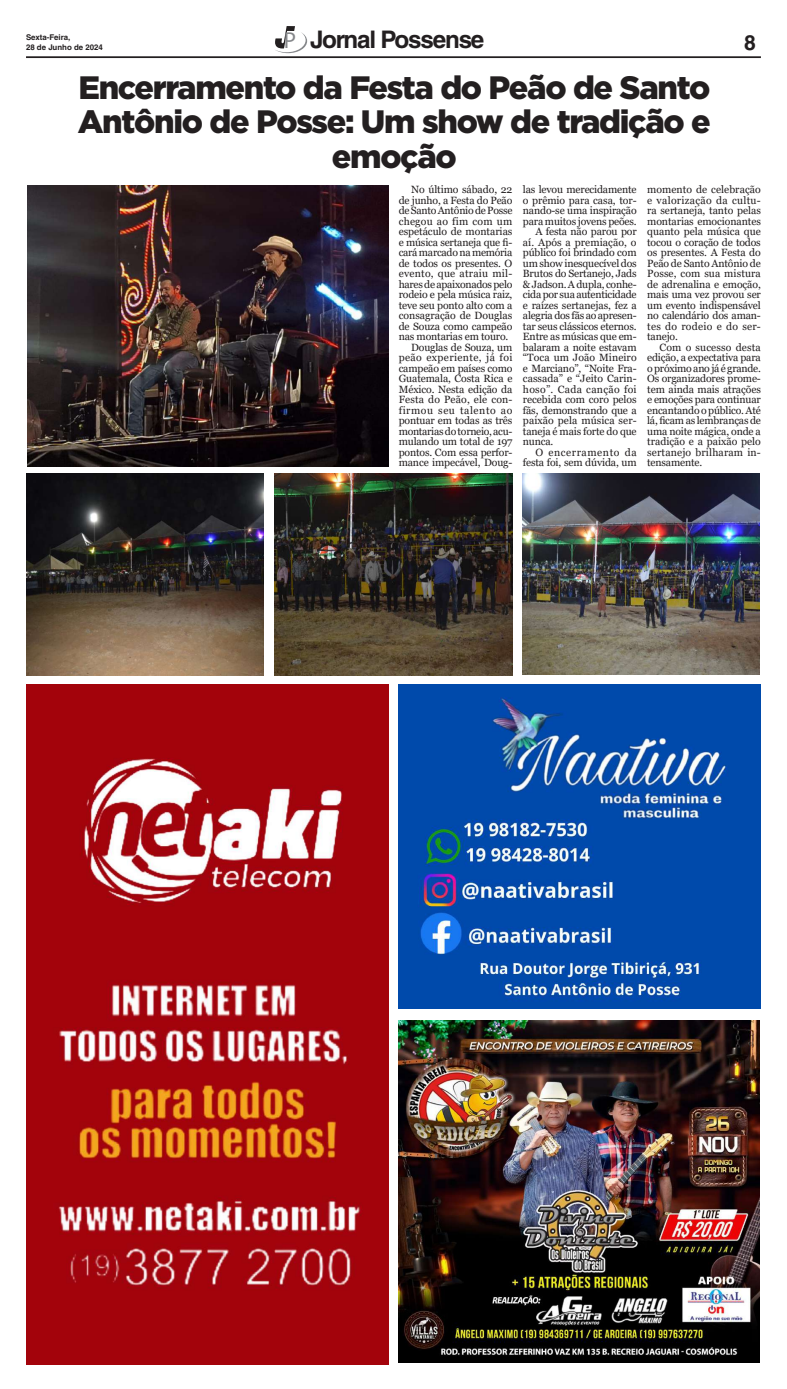
<style>
.page{position:relative;width:787px;height:1389px;background:#fff}
.page>*{position:absolute;margin:0;border:0;box-sizing:border-box;transform-origin:0 0}
.t1{font:900 32.38px/34.1px "Gotham";letter-spacing:-.04em;color:#231f20;text-align:center}
.t2{font:700 24.24px "Helvetica LT Std";letter-spacing:-.05em;color:#231f20}
.t3{font:700 21px "Helvetica LT Std";color:#231f20}
.t4{font:10.5px/10.5px "Georgia";letter-spacing:-.015em;color:#231f20;text-align:justify}
.t5{font:10.5px "Georgia";letter-spacing:.005em;color:#231f20}
.t6{font:10.5px "Georgia";letter-spacing:.02em;color:#231f20}
.t7{font:10.5px "Georgia";letter-spacing:.035em;color:#231f20}
.t8{font:10.5px "Georgia";letter-spacing:.015em;color:#231f20}
.t9{font:10.5px "Georgia";letter-spacing:.025em;color:#231f20}
.t10{font:10.5px "Georgia";letter-spacing:.05em;color:#231f20}
.t11{font:10.5px "Georgia";letter-spacing:.055em;color:#231f20}
.t12{font:700 7.88px/9.5px "Helvetica LT Std";color:#231f20}
.s1{font-family:"Myriad Pro";font-weight:400;font-size:23.01px;color:#86888b}
</style>
<div class="page">
<hr style="left:26px;top:56px;width:734px;height:2px;background:#231f20">
<svg style="left:275px;top:26px;width:32px;height:27px"></svg>
<img style="left:398px;top:685px;width:362px;height:323px">
<img style="left:398px;top:1020px;width:361px;height:343px">
<img style="left:26px;top:685px;width:362px;height:679px">
<img style="left:522px;top:474px;width:237px;height:200px">
<img style="left:26px;top:474px;width:238px;height:201px">
<img style="left:274px;top:474px;width:238px;height:202px">
<img style="left:27px;top:185px;width:361px;height:281px">
<p class="t12" style="left:26px;top:33px;width:78px">Sexta-Feira,<br>28 de Junho de 2024</p>
<h2 class="t2" style="left:283px;top:25px;width:202px"><span class="s1">P</span> Jornal Possense</h2>
<h3 class="t3" style="left:743px;top:30px;width:13px">8</h3>
<h1 class="t1" style="left:78px;top:70px;width:634px">Encerramento da Festa do Peão de Santo<br>Antônio de Posse: Um show de tradição e emoção</h1>
<p class="t4" style="left:411px;top:184px;width:103px">No último sábado, 22</p>
<p class="t4" style="left:398px;top:195px;width:115px">de junho, a Festa do Peão</p>
<p class="t4" style="left:398px;top:205px;width:115px">de Santo Antônio de Posse</p>
<p class="t6" style="left:398px;top:215px;width:115px">chegou ao fim com um</p>
<p class="t4" style="left:398px;top:226px;width:115px">espetáculo de montarias</p>
<p class="t4" style="left:398px;top:237px;width:115px">e música sertaneja que fi-</p>
<p class="t4" style="left:398px;top:247px;width:115px">cará marcado na memória</p>
<p class="t4" style="left:398px;top:258px;width:115px">de todos os presentes. O</p>
<p class="t6" style="left:398px;top:267px;width:115px">evento, que atraiu mil-</p>
<p class="t4" style="left:398px;top:279px;width:115px">hares de apaixonados pelo</p>
<p class="t4" style="left:398px;top:289px;width:115px">rodeio e pela música raiz,</p>
<p class="t4" style="left:398px;top:300px;width:115px">teve seu ponto alto com a</p>
<p class="t4" style="left:398px;top:310px;width:115px">consagração de Douglas</p>
<p class="t4" style="left:398px;top:321px;width:115px">de Souza como campeão</p>
<p class="t4" style="left:398px;top:331px;width:111px">nas montarias em touro.</p>
<p class="t4" style="left:411px;top:342px;width:103px">Douglas de Souza, um</p>
<p class="t7" style="left:398px;top:351px;width:115px">peão experiente, já foi</p>
<p class="t4" style="left:398px;top:363px;width:115px">campeão em países como</p>
<p class="t4" style="left:398px;top:373px;width:115px">Guatemala, Costa Rica e</p>
<p class="t4" style="left:398px;top:384px;width:115px">México. Nesta edição da</p>
<p class="t8" style="left:398px;top:393px;width:115px">Festa do Peão, ele con-</p>
<p class="t10" style="left:398px;top:404px;width:115px">firmou seu talento ao</p>
<p class="t4" style="left:398px;top:415px;width:115px">pontuar em todas as três</p>
<p class="t4" style="left:398px;top:426px;width:115px">montarias do torneio, acu-</p>
<p class="t4" style="left:398px;top:436px;width:115px">mulando um total de 197</p>
<p class="t4" style="left:398px;top:447px;width:115px">pontos. Com essa perfor-</p>
<p class="t4" style="left:398px;top:457px;width:115px">mance impecável, Doug-</p>
<p class="t4" style="left:522px;top:184px;width:115px">las levou merecidamente</p>
<p class="t4" style="left:522px;top:195px;width:115px">o prêmio para casa, tor-</p>
<p class="t4" style="left:522px;top:205px;width:115px">nando-se uma inspiração</p>
<p class="t4" style="left:522px;top:216px;width:115px">para muitos jovens peões.</p>
<p class="t4" style="left:535px;top:226px;width:103px">A festa não parou por</p>
<p class="t5" style="left:522px;top:236px;width:115px">aí. Após a premiação, o</p>
<p class="t4" style="left:522px;top:247px;width:115px">público foi brindado com</p>
<p class="t4" style="left:522px;top:258px;width:115px">um show inesquecível dos</p>
<p class="t4" style="left:522px;top:268px;width:115px">Brutos do Sertanejo, Jads</p>
<p class="t4" style="left:522px;top:279px;width:115px">&amp; Jadson. A dupla, conhe-</p>
<p class="t4" style="left:522px;top:289px;width:115px">cida por sua autenticidade</p>
<p class="t4" style="left:522px;top:300px;width:115px">e raízes sertanejas, fez a</p>
<p class="t4" style="left:522px;top:310px;width:115px">alegria dos fãs ao apresen-</p>
<p class="t4" style="left:522px;top:321px;width:115px">tar seus clássicos eternos.</p>
<p class="t4" style="left:522px;top:331px;width:115px">Entre as músicas que em-</p>
<p class="t4" style="left:522px;top:342px;width:115px">balaram a noite estavam</p>
<p class="t5" style="left:522px;top:351px;width:115px">“Toca um João Mineiro</p>
<p class="t4" style="left:522px;top:363px;width:115px">e Marciano”, “Noite Fra-</p>
<p class="t4" style="left:522px;top:373px;width:115px">cassada” e “Jeito Carin-</p>
<p class="t9" style="left:522px;top:383px;width:115px">hoso”. Cada canção foi</p>
<p class="t4" style="left:522px;top:394px;width:115px">recebida com coro pelos</p>
<p class="t4" style="left:522px;top:405px;width:115px">fãs, demonstrando que a</p>
<p class="t5" style="left:522px;top:414px;width:115px">paixão pela música ser-</p>
<p class="t4" style="left:522px;top:426px;width:115px">taneja é mais forte do que</p>
<p class="t4" style="left:522px;top:436px;width:32px">nunca.</p>
<p class="t11" style="left:535px;top:446px;width:103px">O encerramento da</p>
<p class="t4" style="left:522px;top:457px;width:115px">festa foi, sem dúvida, um</p>
<p class="t4" style="left:647px;top:184px;width:115px">momento de celebração e valorização da cultu&shy;ra sertaneja, tanto pelas montarias emocionantes quanto pela música que tocou o coração de todos os presentes. A Festa do Peão de Santo Antônio de Posse, com sua mistura de adrenalina e emoção, mais uma vez provou ser um evento indispensável no calendário dos aman&shy;tes do rodeio e do ser&shy;tanejo.</p>
<p class="t4" style="left:647px;top:342px;width:115px;text-indent:12px">Com o sucesso desta edição, a expectativa para o próximo ano já é grande.<br>Os organizadores prome&shy;tem ainda mais atrações e emoções para continuar encantando o público. Até lá, ficam as lembranças de uma noite mágica, onde a tradição e a paixão pelo sertanejo brilharam in&shy;tensamente.</p>
</div>
